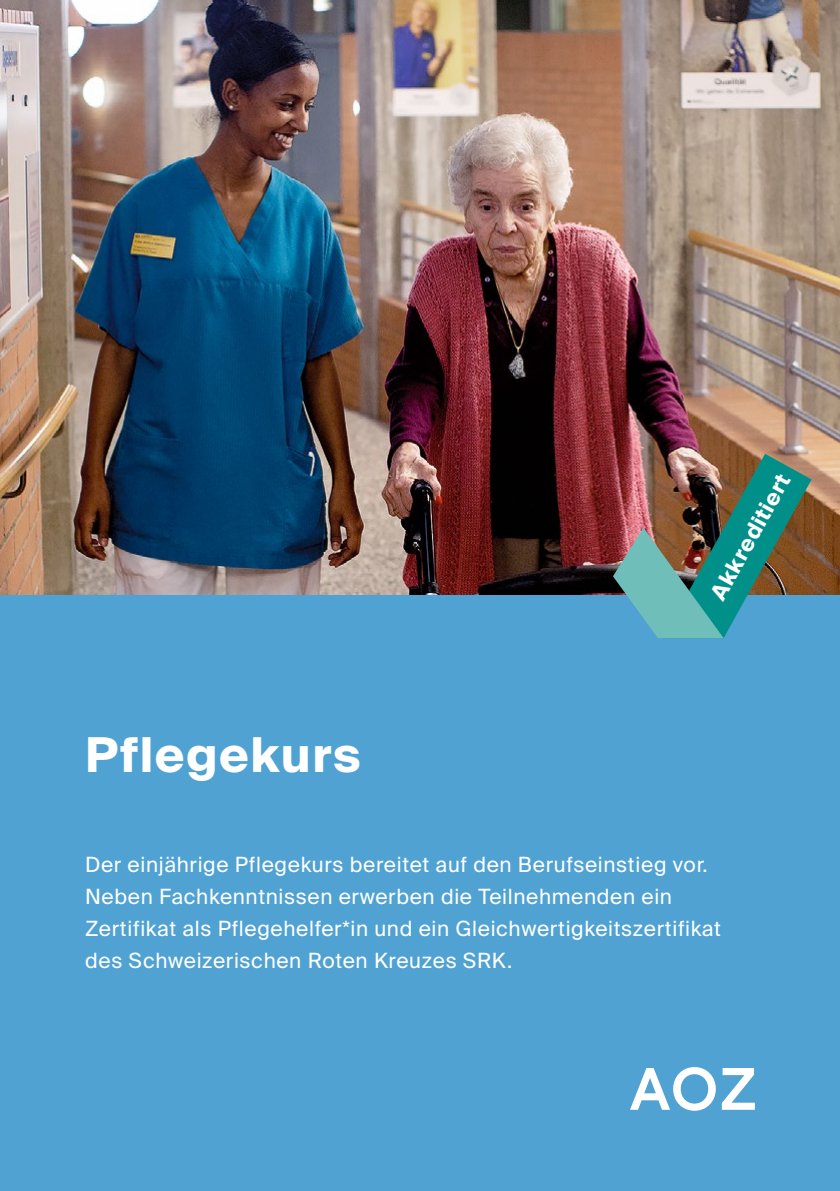
<style>
.page{position:relative;width:840px;height:1191px;background:#fff}
.page>*{position:absolute;margin:0;border:0;box-sizing:border-box;transform-origin:0 0}
.t1{font:700 48px "Suisse Intl";letter-spacing:.03em;color:#fff}
.t2{font:700 22px "Suisse Intl";color:#fff}
.t3{font:21px/32px "Suisse Intl";letter-spacing:.03em;color:#fff}
</style>
<div class="page">
<img style="left:0;top:0;width:839px;height:595px">
<div style="left:0;top:595px;width:839px;height:596px;background:#4fa2d2"></div>
<svg style="left:630px;top:1067px;width:85px;height:43px"></svg>
<svg style="left:721px;top:1068px;width:33px;height:41px"></svg>
<img style="left:612px;top:454px;width:199px;height:184px">
<h1 class="t1" style="left:85px;top:728px;width:277px">Pflegekurs</h1>
<p class="t2" style="left:705px;top:592px;width:142px;rotate:-61deg">Akkreditiert</p>
<p class="t3" style="left:85px;top:848px;width:637px">Der einjährige Pflegekurs bereitet auf den Berufseinstieg vor.<br>Neben Fachkenntnissen erwerben die Teilnehmenden ein Zertifikat als Pflegehelfer*in und ein Gleichwertigkeitszertifikat des Schweizerischen Roten Kreuzes SRK.</p>
</div>
